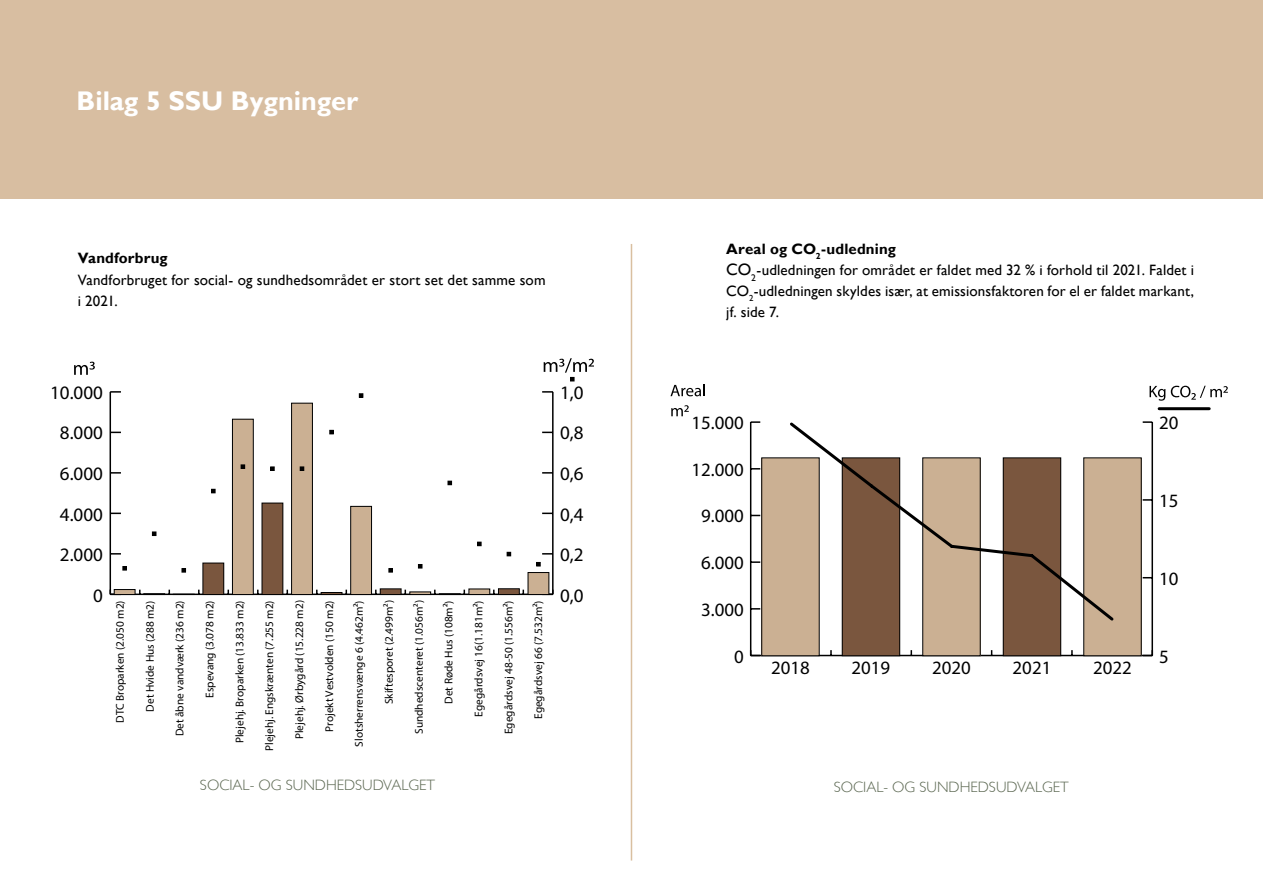
<style>
.page{position:relative;width:1263px;height:893px;background:#fff}
.page>*{position:absolute;margin:0;border:0;box-sizing:border-box;transform-origin:0 0}
.t1{font:700 27px "Gill Sans";color:#fff}
.t2{font:19.05px "Myriad Pro";color:#000}
.t3{font:18.9px "Myriad Pro";color:#000}
.Sidefod{font:15px/21px "Gill Sans";letter-spacing:.01em;color:#000}
.t4{font:300 15px "Gill Sans";color:#5c6852}
.Sidefod_overskrift{font:700 15px "Gill Sans";letter-spacing:.01em;color:#000}
.t5{font:11.25px "Myriad Pro";color:#000}
.s1{font-size:16.5px}
</style>
<div class="page">
<div style="left:0;top:0;width:1263px;height:198px;background:#d8bea1"></div>
<hr style="left:631px;top:244px;width:1px;height:616px;background:#d9bfa0">
<hr style="left:110px;top:594px;width:443px;height:1px;background:#000">
<hr style="left:110px;top:392px;width:1px;height:202px;background:#000">
<svg style="left:111px;top:553px;width:10px;height:2px"></svg>
<svg style="left:111px;top:472px;width:10px;height:2px"></svg>
<svg style="left:110px;top:391px;width:11px;height:2px"></svg>
<hr style="left:552px;top:392px;width:2px;height:202px;background:#000">
<svg style="left:542px;top:553px;width:10px;height:2px"></svg>
<svg style="left:542px;top:472px;width:10px;height:2px"></svg>
<svg style="left:542px;top:391px;width:11px;height:2px"></svg>
<div style="left:114px;top:589px;width:21px;height:5px;background:#cbb093"></div>
<div style="left:114px;top:589px;width:21px;height:6px;border:1px solid #000"></div>
<svg style="left:139px;top:590px;width:61px;height:4px"></svg>
<div style="left:203px;top:563px;width:21px;height:31px;background:#7a563e"></div>
<div style="left:202px;top:563px;width:22px;height:32px;border:1px solid #000"></div>
<div style="left:232px;top:419px;width:21px;height:175px;background:#cbb093"></div>
<div style="left:232px;top:419px;width:22px;height:176px;border:1px solid #000"></div>
<div style="left:262px;top:503px;width:21px;height:91px;background:#7a563e"></div>
<div style="left:262px;top:503px;width:21px;height:92px;border:1px solid #000"></div>
<div style="left:292px;top:403px;width:20px;height:191px;background:#cbb093"></div>
<div style="left:291px;top:403px;width:22px;height:192px;border:1px solid #000"></div>
<div style="left:321px;top:592px;width:21px;height:3px;border:1px solid #000"></div>
<div style="left:351px;top:506px;width:21px;height:88px;background:#cbb093"></div>
<div style="left:350px;top:506px;width:22px;height:89px;border:1px solid #000"></div>
<div style="left:380px;top:589px;width:21px;height:5px;background:#7a563e"></div>
<div style="left:380px;top:588px;width:21px;height:7px;border:1px solid #000"></div>
<div style="left:409px;top:591px;width:22px;height:4px;border:1px solid #000"></div>
<svg style="left:434px;top:590px;width:31px;height:4px"></svg>
<div style="left:439px;top:593px;width:22px;height:2px;border:1px solid #000"></div>
<div style="left:469px;top:589px;width:21px;height:5px;background:#cbb093"></div>
<div style="left:468px;top:589px;width:22px;height:6px;border:1px solid #000"></div>
<div style="left:498px;top:589px;width:21px;height:5px;background:#7a563e"></div>
<div style="left:498px;top:588px;width:22px;height:7px;border:1px solid #000"></div>
<div style="left:528px;top:572px;width:21px;height:22px;background:#cbb093"></div>
<div style="left:528px;top:572px;width:21px;height:23px;border:1px solid #000"></div>
<svg style="left:122px;top:566px;width:5px;height:4px"></svg>
<svg style="left:152px;top:532px;width:4px;height:4px"></svg>
<svg style="left:182px;top:568px;width:4px;height:4px"></svg>
<svg style="left:211px;top:489px;width:4px;height:4px"></svg>
<svg style="left:241px;top:464px;width:4px;height:5px"></svg>
<svg style="left:270px;top:467px;width:5px;height:4px"></svg>
<svg style="left:300px;top:467px;width:4px;height:4px"></svg>
<svg style="left:329px;top:430px;width:5px;height:4px"></svg>
<svg style="left:359px;top:393px;width:4px;height:5px"></svg>
<svg style="left:388px;top:568px;width:5px;height:4px"></svg>
<svg style="left:418px;top:564px;width:4px;height:4px"></svg>
<svg style="left:448px;top:481px;width:4px;height:4px"></svg>
<svg style="left:477px;top:542px;width:4px;height:4px"></svg>
<svg style="left:507px;top:552px;width:4px;height:4px"></svg>
<svg style="left:536px;top:562px;width:5px;height:4px"></svg>
<svg style="left:544px;top:358px;width:50px;height:23px"></svg>
<svg style="left:74px;top:362px;width:21px;height:13px"></svg>
<hr style="left:751px;top:655px;width:401px;height:1px;background:#000">
<hr style="left:750px;top:422px;width:1px;height:233px;background:#000">
<svg style="left:750px;top:650px;width:10px;height:6px"></svg>
<svg style="left:751px;top:608px;width:9px;height:2px"></svg>
<svg style="left:751px;top:561px;width:9px;height:2px"></svg>
<svg style="left:751px;top:468px;width:9px;height:2px"></svg>
<svg style="left:751px;top:421px;width:9px;height:2px"></svg>
<hr style="left:1151px;top:422px;width:2px;height:233px;background:#000">
<svg style="left:1143px;top:650px;width:10px;height:6px"></svg>
<div style="left:762px;top:458px;width:57px;height:198px;background:#cbb093"></div>
<div style="left:761px;top:457px;width:58px;height:199px;border:1px solid #000"></div>
<div style="left:842px;top:458px;width:58px;height:198px;background:#7a563e"></div>
<div style="left:842px;top:457px;width:58px;height:199px;border:1px solid #000"></div>
<div style="left:923px;top:458px;width:57px;height:198px;background:#cbb093"></div>
<div style="left:922px;top:457px;width:58px;height:199px;border:1px solid #000"></div>
<div style="left:1003px;top:458px;width:58px;height:198px;background:#7a563e"></div>
<div style="left:1003px;top:457px;width:58px;height:199px;border:1px solid #000"></div>
<div style="left:1084px;top:458px;width:57px;height:198px;background:#cbb093"></div>
<div style="left:1083px;top:457px;width:58px;height:199px;border:1px solid #000"></div>
<svg style="left:787px;top:407px;width:424px;height:216px"></svg>
<svg style="left:670px;top:384px;width:35px;height:12px"></svg>
<svg style="left:671px;top:405px;width:18px;height:11px"></svg>
<svg style="left:1149px;top:386px;width:16px;height:15px"></svg>
<svg style="left:1171px;top:386px;width:57px;height:14px"></svg>
<p class="t1" style="left:76px;top:86px;width:283px">Bilag 5 SSU Bygninger</p>
<p class="Sidefod_overskrift" style="left:78px;top:249px;width:91px">Vandforbrug</p>
<p class="Sidefod" style="left:78px;top:270px;width:469px">Vandforbruget for social- og sundhedsområdet er stort set det samme som i 2021.</p>
<p class="Sidefod_overskrift" style="left:726px;top:241px;width:171px">Areal og CO<sub>2</sub>-udledning</p>
<p class="Sidefod" style="left:726px;top:260px;width:469px;text-align:justify"><span class="s1">CO</span><sub>2</sub>-udledningen for området er faldet med 32 % i forhold til 2021. Faldet i CO<sub>2</sub>-udledningen skyldes især, at emissionsfaktoren for el er faldet markant, jf. side 7.</p>
<p class="t2" style="left:50px;top:380px;width:54px">10.000</p>
<p class="t2" style="left:560px;top:380px;width:25px">1,0</p>
<p class="t2" style="left:60px;top:421px;width:45px">8.000</p>
<p class="t2" style="left:560px;top:421px;width:25px">0,8</p>
<p class="t3" style="left:692px;top:411px;width:54px">15.000</p>
<p class="t3" style="left:1159px;top:411px;width:21px">20</p>
<p class="t2" style="left:60px;top:462px;width:45px">6.000</p>
<p class="t2" style="left:560px;top:462px;width:25px">0,6</p>
<p class="t3" style="left:692px;top:458px;width:54px">12.000</p>
<p class="t2" style="left:60px;top:502px;width:45px">4.000</p>
<p class="t2" style="left:560px;top:502px;width:25px">0,4</p>
<p class="t3" style="left:701px;top:504px;width:44px">9.000</p>
<p class="t3" style="left:1159px;top:489px;width:21px">15</p>
<p class="t2" style="left:60px;top:543px;width:45px">2.000</p>
<p class="t2" style="left:560px;top:543px;width:25px">0,2</p>
<p class="t3" style="left:701px;top:551px;width:44px">6.000</p>
<p class="t3" style="left:1159px;top:567px;width:21px">10</p>
<p class="t2" style="left:93px;top:584px;width:11px">0</p>
<p class="t5" style="left:113px;top:723px;width:124px;rotate:-90deg">DTC Broparken (2.050 m2)</p>
<p class="t5" style="left:143px;top:712px;width:112px;rotate:-90deg">Det Hvide Hus (288 m2)</p>
<p class="t5" style="left:173px;top:736px;width:137px;rotate:-90deg">Det åbne vandværk (236 m2)</p>
<p class="t5" style="left:203px;top:698px;width:99px;rotate:-90deg">Espevang (3.078 m2)</p>
<p class="t5" style="left:233px;top:743px;width:144px;rotate:-90deg">Plejehj. Broparken (13.833 m2)</p>
<p class="t5" style="left:263px;top:751px;width:152px;rotate:-90deg">Plejehj. Engskrænten (7.255 m2)</p>
<p class="t5" style="left:292px;top:739px;width:141px;rotate:-90deg">Plejehj. Ørbygård (15.228 m2)</p>
<p class="t5" style="left:322px;top:732px;width:133px;rotate:-90deg">Projekt Vestvolden (150 m2)</p>
<p class="t5" style="left:352px;top:746px;width:148px;rotate:-90deg">Slotsherrensvænge 6 (4.462m²)</p>
<p class="t5" style="left:382px;top:704px;width:105px;rotate:-90deg">Skiftesporet (2.499m²)</p>
<p class="t5" style="left:412px;top:734px;width:135px;rotate:-90deg">Sundhedscenteret (1.056m²)</p>
<p class="t5" style="left:442px;top:704px;width:105px;rotate:-90deg">Det Røde Hus (108m²)</p>
<p class="t5" style="left:472px;top:717px;width:118px;rotate:-90deg">Egegårdsvej 16(1.181m²)</p>
<p class="t5" style="left:502px;top:734px;width:135px;rotate:-90deg">Egegårdsvej 48-50 (1.556m²)</p>
<p class="t5" style="left:531px;top:719px;width:120px;rotate:-90deg">Egegårdsvej 66 (7.532m²)</p>
<p class="t2" style="left:560px;top:584px;width:25px">0,0</p>
<p class="t3" style="left:701px;top:598px;width:44px">3.000</p>
<p class="t3" style="left:734px;top:645px;width:11px">0</p>
<p class="t3" style="left:771px;top:656px;width:40px">2018</p>
<p class="t3" style="left:852px;top:656px;width:40px">2019</p>
<p class="t3" style="left:932px;top:656px;width:40px">2020</p>
<p class="t3" style="left:1013px;top:656px;width:40px">2021</p>
<p class="t3" style="left:1093px;top:656px;width:40px">2022</p>
<p class="t3" style="left:1159px;top:645px;width:11px">5</p>
<h3 class="t4" style="left:200px;top:777px;width:237px">SOCIAL- OG SUNDHEDSUDVALGET</h3>
<h3 class="t4" style="left:834px;top:778px;width:237px">SOCIAL- OG SUNDHEDSUDVALGET</h3>
</div>
